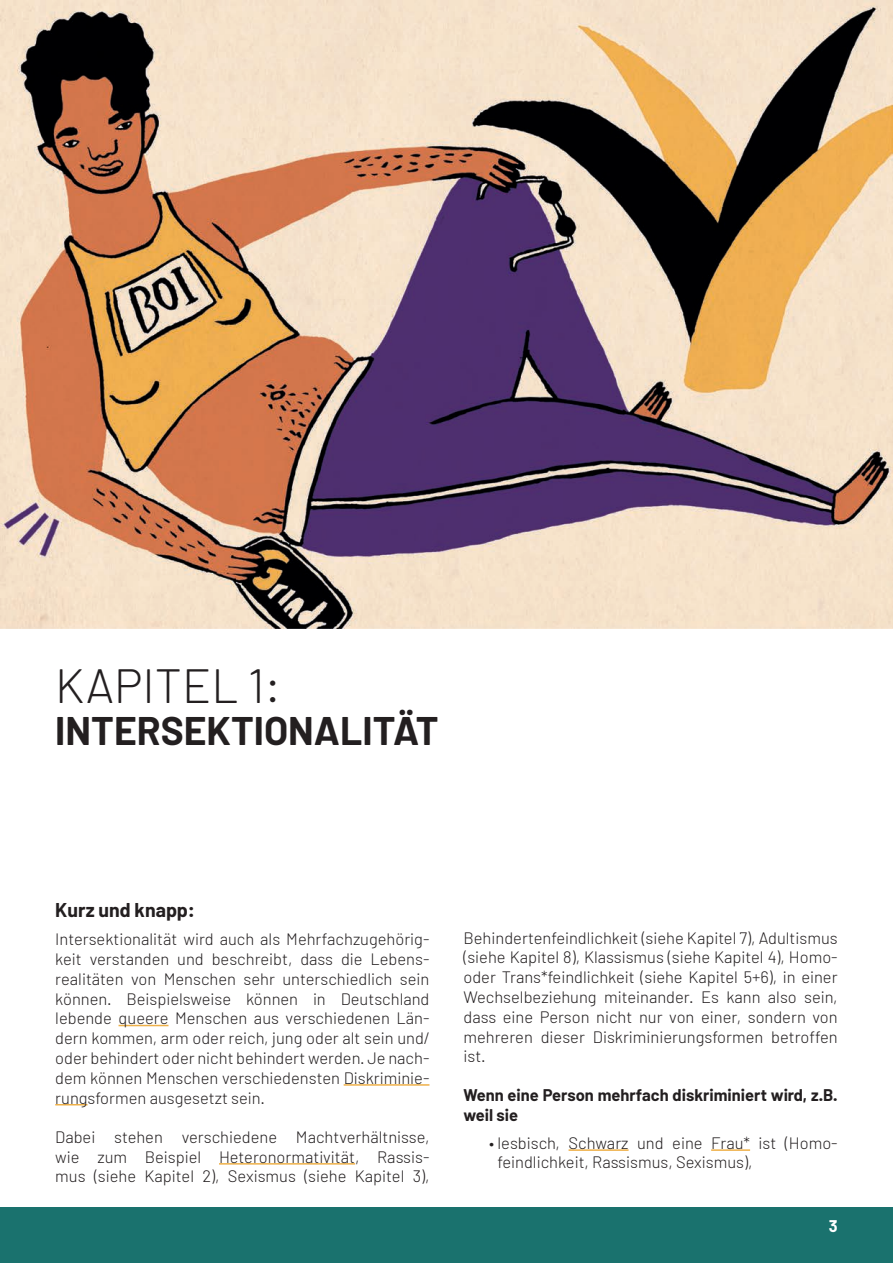
<style>
.page{position:relative;width:893px;height:1263px;background:#fff}
.page>*{position:absolute;margin:0;border:0;box-sizing:border-box;transform-origin:0 0}
.HEADLINE{font:300 48px "Barlow";color:#231f20}
.Subhead{font:700 39px "Barlow";color:#231f20}
.Zwischenüberschrift{font:700 19.5px "Barlow";color:#231f20}
.Punkte{font:300 16.5px/19.8px "Barlow";color:#231f20;text-align:justify}
.t1{font:700 16.5px/19.5px "Barlow";color:#231f20}
.t2{font:700 16.5px "Barlow";color:#fff}
</style>
<div class="page">
<img style="left:0;top:0;width:893px;height:629px">
<hr style="left:119px;top:1025px;width:49px;height:1px;background:#eeb048">
<hr style="left:344px;top:1084px;width:85px;height:2px;background:#eeb048">
<hr style="left:55px;top:1104px;width:33px;height:1px;background:#eeb048">
<hr style="left:219px;top:1163px;width:136px;height:1px;background:#eeb048">
<hr style="left:569px;top:1149px;width:60px;height:2px;background:#eeb048">
<hr style="left:711px;top:1149px;width:39px;height:2px;background:#eeb048">
<div style="left:0;top:1208px;width:893px;height:55px;background:#1a726e"></div>
<p class="HEADLINE" style="left:55px;top:656px;width:227px">KAPITEL 1:</p>
<p class="Subhead" style="left:55px;top:707px;width:385px">INTERSEKTIONALITÄT</p>
<p class="Zwischenüberschrift" style="left:55px;top:898px;width:141px">Kurz und knapp:</p>
<p class="Punkte" style="left:55px;top:929px;width:376px">Intersektionalität wird auch als Mehrfachzugehörig&shy;keit verstanden und beschreibt, dass die Lebens&shy;realitäten von Menschen sehr unterschiedlich sein können. Beispielsweise können in Deutschland lebende queere Menschen aus verschiedenen Län&shy;dern kommen, arm oder reich, jung oder alt sein und/ oder behindert oder nicht behindert werden. Je nach&shy;dem können Menschen verschiedensten Diskriminie&shy;rungsformen ausgesetzt sein.</p>
<p class="Punkte" style="left:55px;top:1126px;width:376px">Dabei stehen verschiedene Machtverhältnisse, wie zum Beispiel Heteronormativität, Rassis&shy;mus (siehe Kapitel 2), Sexismus (siehe Kapitel 3),</p>
<p class="Punkte" style="left:463px;top:927px;width:376px">Behindertenfeindlichkeit (siehe Kapitel 7), Adultismus (siehe Kapitel 8), Klassismus (siehe Kapitel 4), Homo&shy;oder Trans*feindlichkeit (siehe Kapitel 5+6), in einer Wechselbeziehung miteinander. Es kann also sein, dass eine Person nicht nur von einer, sondern von mehreren dieser Diskriminierungsformen betroffen ist.</p>
<p class="t1" style="left:463px;top:1085px;width:376px">Wenn eine Person mehrfach diskriminiert wird, z.B. weil sie</p>
<p class="Punkte" style="left:497px;top:1133px;width:342px;text-indent:-8px">• lesbisch, Schwarz und eine Frau* ist (Homo&shy;feindlichkeit, Rassismus, Sexismus),</p>
<p class="t2" style="left:829px;top:1215px;width:10px">3</p>
</div>
